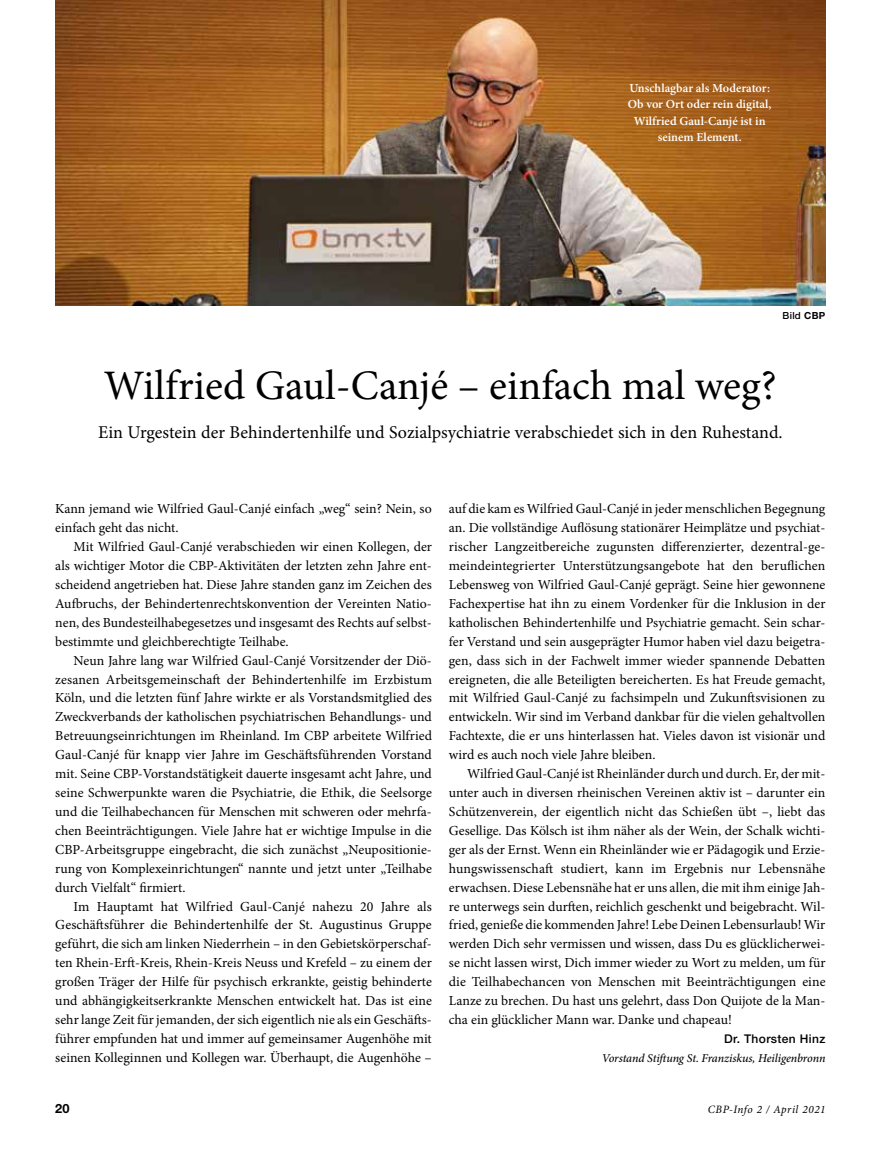
<style>
.page{position:relative;width:885px;height:1149px;background:#fff}
.page>*{position:absolute;margin:0;border:0;box-sizing:border-box;transform-origin:0 0}
.t1{font:42px "Minion Pro";color:#000}
.t2{font:18px "Minion Pro";color:#000}
.t3{font:13.8px/18.9px "Minion Pro";color:#000;text-align:justify}
.t4{font:700 12.75px "Helvetica Neue LT Std";color:#000}
.t5{font:600 12.3px/16.5px "Minion Pro";color:#fff;text-align:center}
.t6{font:italic 500 12px "Minion Pro";letter-spacing:-.015em;color:#000}
.t7{font:500 12px "Helvetica Neue LT Std";letter-spacing:.03em;color:#000}
.t8{font:italic 11.25px "Minion Pro";letter-spacing:.04em;color:#000}
.t9{font:500 9.75px "Helvetica Neue LT Std";color:#000}
.s1{font-weight:700}
</style>
<div class="page">
<img style="left:55px;top:0;width:770px;height:305px">
<p class="t5" style="left:627px;top:80px;width:145px">Unschlagbar als Moderator:<br>Ob vor Ort oder rein digital,<br>Wilfried Gaul-Canjé ist in seinem Element.</p>
<p class="t9" style="left:782px;top:309px;width:44px">Bild <span class="s1">CBP</span></p>
<h1 class="t1" style="left:104px;top:357px;width:674px">Wilfried Gaul-Canjé – einfach mal weg?</h1>
<h2 class="t2" style="left:98px;top:419px;width:685px">Ein Urgestein der Behindertenhilfe und Sozialpsychiatrie verabschiedet sich in den Ruhestand.</h2>
<p class="t3" style="left:55px;top:499px;width:378px">Kann jemand wie Wilfried Gaul-Canjé einfach „weg“ sein? Nein, so einfach geht das nicht.</p>
<p class="t3" style="left:55px;top:537px;width:378px;text-indent:18px">Mit Wilfried Gaul-Canjé verabschieden wir einen Kollegen, der als wichtiger Motor die CBP-Aktivitäten der letzten zehn Jahre ent&shy;scheidend angetrieben hat. Diese Jahre standen ganz im Zeichen des Aufbruchs, der Behindertenrechtskonvention der Vereinten Natio&shy;nen, des Bundesteilhabegesetzes und insgesamt des Rechts auf selbst&shy;bestimmte und gleichberechtigte Teilhabe.</p>
<p class="t3" style="left:55px;top:650px;width:378px;text-indent:18px">Neun Jahre lang war Wilfried Gaul-Canjé Vorsitzender der Diö&shy;zesanen Arbeitsgemeinschaft der Behindertenhilfe im Erzbistum Köln, und die letzten fünf Jahre wirkte er als Vorstandsmitglied des Zweckverbands der katholischen psychiatrischen Behandlungs- und Betreuungseinrichtungen im Rheinland. Im CBP arbeitete Wilfried Gaul-Canjé für knapp vier Jahre im Geschäftsführenden Vorstand mit. Seine CBP-Vorstandstätigkeit dauerte insgesamt acht Jahre, und seine Schwerpunkte waren die Psychiatrie, die Ethik, die Seelsorge und die Teilhabechancen für Menschen mit schweren oder mehrfa&shy;chen Beeinträchtigungen. Viele Jahre hat er wichtige Impulse in die CBP-Arbeitsgruppe eingebracht, die sich zunächst „Neupositionie&shy;rung von Komplexeinrichtungen“ nannte und jetzt unter „Teilhabe durch Vielfalt“ firmiert.</p>
<p class="t3" style="left:55px;top:896px;width:378px;text-indent:18px">Im Hauptamt hat Wilfried Gaul-Canjé nahezu 20 Jahre als Geschäftsführer die Behindertenhilfe der St. Augustinus Gruppe geführt, die sich am linken Niederrhein – in den Gebietskörperschaf&shy;ten Rhein-Erft-Kreis, Rhein-Kreis Neuss und Krefeld – zu einem der großen Träger der Hilfe für psychisch erkrankte, geistig behinderte und abhängigkeitserkrankte Menschen entwickelt hat. Das ist eine sehr lange Zeit für jemanden, der sich eigentlich nie als ein Geschäfts&shy;führer empfunden hat und immer auf gemeinsamer Augenhöhe mit seinen Kolleginnen und Kollegen war. Überhaupt, die Augenhöhe –</p>
<p class="t3" style="left:449px;top:499px;width:378px">auf die kam es Wilfried Gaul-Canjé in jeder menschlichen Begegnung an. Die vollständige Auflösung stationärer Heimplätze und psychiat&shy;rischer Langzeitbereiche zugunsten differenzierter, dezentral-ge&shy;meindeintegrierter Unterstützungsangebote hat den beruflichen Lebensweg von Wilfried Gaul-Canjé geprägt. Seine hier gewonnene Fachexpertise hat ihn zu einem Vordenker für die Inklusion in der katholischen Behindertenhilfe und Psychiatrie gemacht. Sein schar&shy;fer Verstand und sein ausgeprägter Humor haben viel dazu beigetra&shy;gen, dass sich in der Fachwelt immer wieder spannende Debatten ereigneten, die alle Beteiligten bereicherten. Es hat Freude gemacht, mit Wilfried Gaul-Canjé zu fachsimpeln und Zukunftsvisionen zu entwickeln. Wir sind im Verband dankbar für die vielen gehaltvollen Fachtexte, die er uns hinterlassen hat. Vieles davon ist visionär und wird es auch noch viele Jahre bleiben.</p>
<p class="t3" style="left:449px;top:764px;width:378px;text-indent:18px">Wilfried Gaul-Canjé ist Rheinländer durch und durch. Er, der mit&shy;unter auch in diversen rheinischen Vereinen aktiv ist – darunter ein Schützenverein, der eigentlich nicht das Schießen übt –, liebt das Gesellige. Das Kölsch ist ihm näher als der Wein, der Schalk wichti&shy;ger als der Ernst. Wenn ein Rheinländer wie er Pädagogik und Erzie&shy;hungswissenschaft studiert, kann im Ergebnis nur Lebensnähe erwachsen. Diese Lebensnähe hat er uns allen, die mit ihm einige Jah&shy;re unterwegs sein durften, reichlich geschenkt und beigebracht. Wil&shy;fried, genieße die kommenden Jahre! Lebe Deinen Lebensurlaub! Wir werden Dich sehr vermissen und wissen, dass Du es glücklicherwei&shy;se nicht lassen wirst, Dich immer wieder zu Wort zu melden, um für die Teilhabechancen von Menschen mit Beeinträchtigungen eine Lanze zu brechen. Du hast uns gelehrt, dass Don Quijote de la Man&shy;cha ein glücklicher Mann war. Danke und chapeau!</p>
<p class="t7" style="left:724px;top:1031px;width:103px">Dr. Thorsten Hinz</p>
<p class="t6" style="left:601px;top:1049px;width:225px">Vorstand Stiftung St. Franziskus, Heiligenbronn</p>
<p class="t4" style="left:55px;top:1100px;width:16px">20</p>
<p class="t8" style="left:707px;top:1101px;width:119px">CBP-Info 2 / April 2021</p>
</div>
